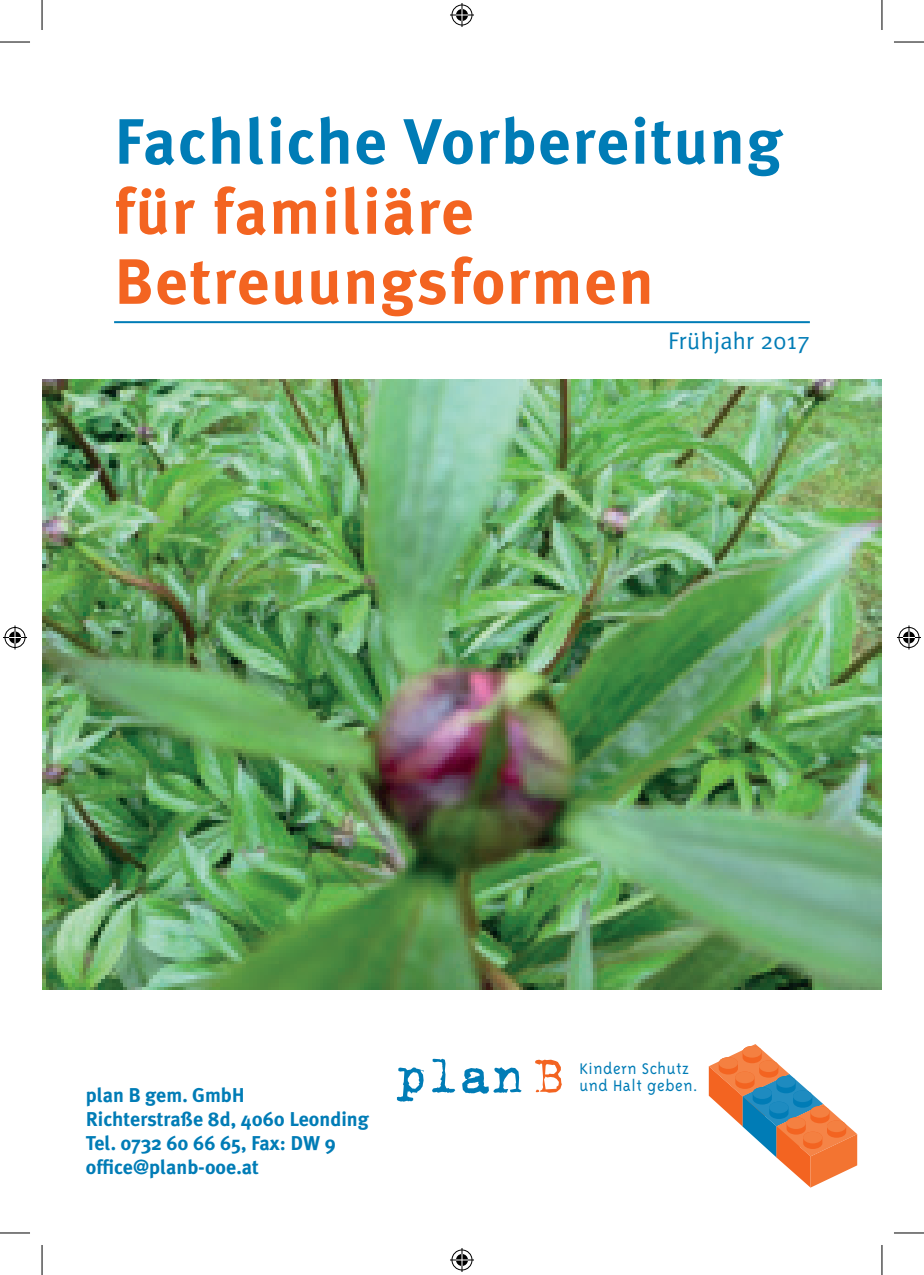
<style>
.page{position:relative;width:924px;height:1275px;background:#fff}
.page>*{position:absolute;margin:0;border:0;box-sizing:border-box;transform-origin:0 0}
.t1{font:700 64px/70px "Meta Plus";letter-spacing:.03em;color:#f36421}
.t2{font:700 64px "Meta Plus";letter-spacing:.03em;color:#007cb6}
.t3{font:57.8px "Trixie Text";color:#007cb6}
.t4{font:24px "Meta Plus Normal";letter-spacing:.015em;color:#007cb6}
.t5{font:700 20px/24px "Meta Plus";color:#007cb6}
.t6{font:300 17.8px/16.8px "Triplex";letter-spacing:.03em;color:#007cb6}
.s1{color:#f36421}
</style>
<div class="page">
<img style="left:42px;top:379px;width:839px;height:610px">
<hr style="left:114px;top:321px;width:695px;height:2px;background:#007cb6">
<svg style="left:708px;top:1044px;width:150px;height:143px"></svg>
<div style="left:809px;top:1106px;width:20px;height:11px;background:#f48041;border-radius:50%"></div>
<hr style="left:0;top:42px;width:30px;height:1px;background:#000">
<hr style="left:893px;top:42px;width:30px;height:1px;background:#000">
<hr style="left:0;top:1232px;width:30px;height:1px;background:#000">
<hr style="left:893px;top:1232px;width:30px;height:1px;background:#000">
<hr style="left:42px;top:0;width:1px;height:30px;background:#000">
<hr style="left:42px;top:1245px;width:1px;height:30px;background:#000">
<hr style="left:881px;top:0;width:1px;height:30px;background:#000">
<hr style="left:881px;top:1245px;width:1px;height:30px;background:#000">
<svg style="left:450px;top:3px;width:24px;height:24px"></svg>
<svg style="left:450px;top:1248px;width:24px;height:24px"></svg>
<svg style="left:3px;top:625px;width:24px;height:24px"></svg>
<svg style="left:897px;top:625px;width:23px;height:24px"></svg>
<h1 class="t2" style="left:114px;top:104px;width:669px">Fachliche Vorbereitung</h1>
<h1 class="t1" style="left:114px;top:176px;width:540px">für familiäre<br>Betreuungsformen</h1>
<p class="t4" style="left:667px;top:327px;width:143px">Frühjahr 2017</p>
<p class="t5" style="left:86px;top:1082px;width:284px">plan B gem. GmbH<br>Richterstraße 8d, 4060 Leonding<br>Tel. 0732 60 66 65, Fax: DW 9 office@planb-ooe.at</p>
<h2 class="t3" style="left:395px;top:1041px;width:170px">plan <span class="s1">B</span></h2>
<p class="t6" style="left:579px;top:1060px;width:120px">Kindern Schutz und Halt geben.</p>
</div>
